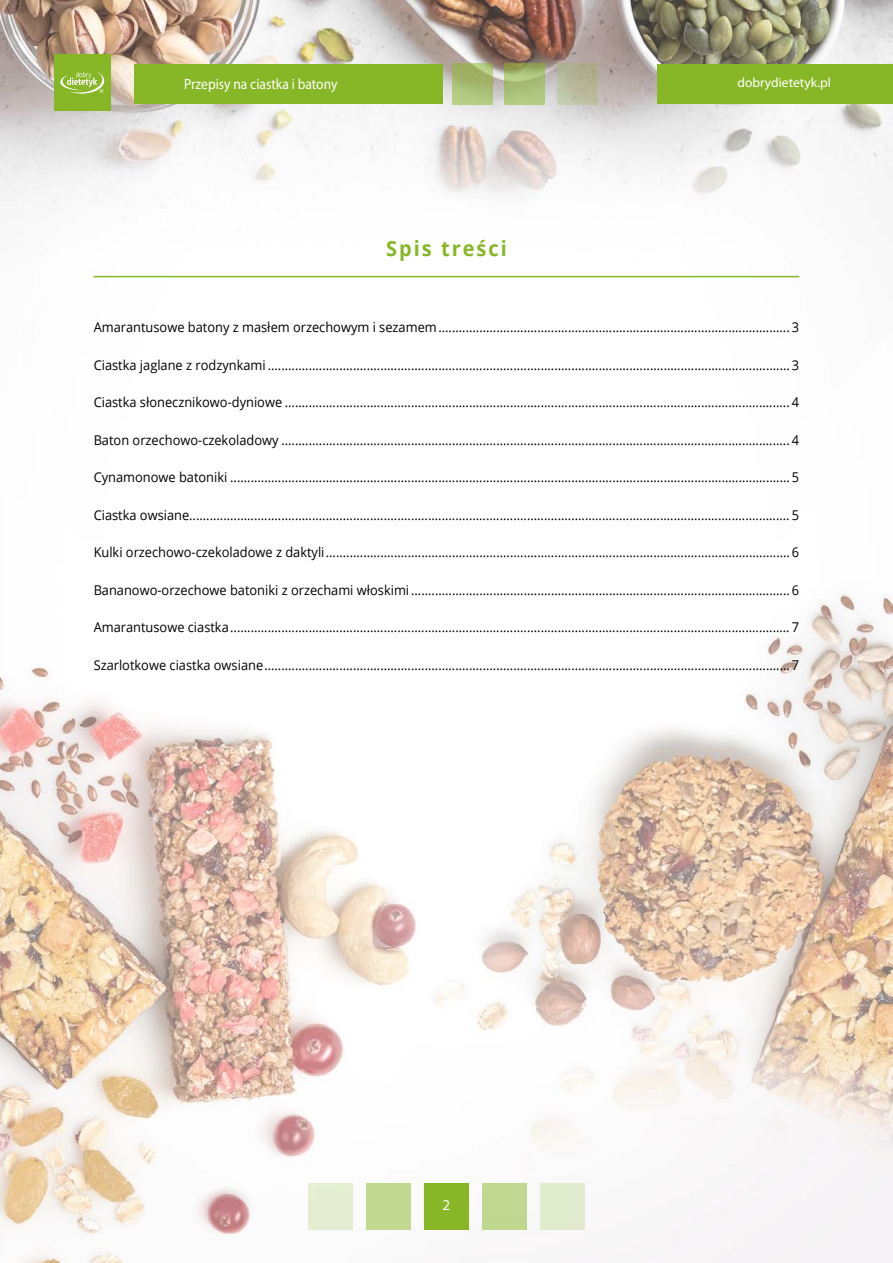
<style>
.page{position:relative;width:893px;height:1263px;background:#fff}
.page>*{position:absolute;margin:0;border:0;box-sizing:border-box;transform-origin:0 0}
.t1{font:700 21px "Open Sans";letter-spacing:.1em;color:#87b726;scale:.95 1}
.t2{font:15px "Myriad Pro";color:#fff;scale:.9 1}
.t3{font:15px "Myriad Pro";color:#fff}
.t4{font:13.5px "Open Sans";color:#000;scale:.95 1}
.t5{font:13.5px "Myriad Pro";color:#fff}
</style>
<div class="page">
<img style="left:0;top:0;width:893px;height:1263px">
<hr style="left:94px;top:276px;width:705px;height:1px;background:#87b726">
<div style="left:424px;top:1183px;width:45px;height:46px;background:#87b726"></div>
<div style="left:482px;top:1183px;width:45px;height:46px;background:#c0d88f"></div>
<div style="left:541px;top:1183px;width:44px;height:46px;background:#e2ebce"></div>
<div style="left:366px;top:1183px;width:44px;height:46px;background:#c1d990"></div>
<div style="left:308px;top:1183px;width:44px;height:46px;background:#e4edd1"></div>
<svg style="left:505px;top:63px;width:40px;height:42px;background:#a7bc73"></svg>
<svg style="left:557px;top:63px;width:41px;height:42px;background:#b6b79a"></svg>
<svg style="left:452px;top:63px;width:40px;height:42px;background:#a8bd73"></svg>
<div style="left:54px;top:54px;width:56px;height:56px;background:#87b726"></div>
<svg style="left:60px;top:72px;width:44px;height:22px"></svg>
<div style="left:657px;top:64px;width:236px;height:39px;background:#87b726"></div>
<div style="left:134px;top:64px;width:308px;height:39px;background:#87b726"></div>
<p class="t2" style="left:184px;top:75px;width:172px">Przepisy na ciastka i batony</p>
<p class="t5" style="left:737px;top:74px;width:95px">dobrydietetyk.pl</p>
<h1 class="t1" style="left:386px;top:234px;width:128px">Spis treści</h1>
<p class="t4" style="left:94px;top:318px;width:744px">Amarantusowe batony z masłem orzechowym i sezamem....................................................................................................... 3</p>
<p class="t4" style="left:94px;top:356px;width:744px">Ciastka jaglane z rodzynkami ......................................................................................................................................................... 3</p>
<p class="t4" style="left:94px;top:393px;width:744px">Ciastka słonecznikowo-dyniowe .................................................................................................................................................... 4</p>
<p class="t4" style="left:94px;top:431px;width:744px">Baton orzechowo-czekoladowy ..................................................................................................................................................... 4</p>
<p class="t4" style="left:94px;top:468px;width:744px">Cynamonowe batoniki .................................................................................................................................................................... 5</p>
<p class="t4" style="left:94px;top:506px;width:744px">Ciastka owsiane................................................................................................................................................................................ 5</p>
<p class="t4" style="left:94px;top:543px;width:744px">Kulki orzechowo-czekoladowe z daktyli........................................................................................................................................ 6</p>
<p class="t4" style="left:94px;top:581px;width:744px">Bananowo-orzechowe batoniki z orzechami włoskimi ............................................................................................................... 6</p>
<p class="t4" style="left:94px;top:618px;width:744px">Amarantusowe ciastka.................................................................................................................................................................... 7</p>
<p class="t4" style="left:94px;top:656px;width:744px">Szarlotkowe ciastka owsiane.......................................................................................................................................................... 7</p>
<p class="t3" style="left:443px;top:1195px;width:9px">2</p>
</div>
